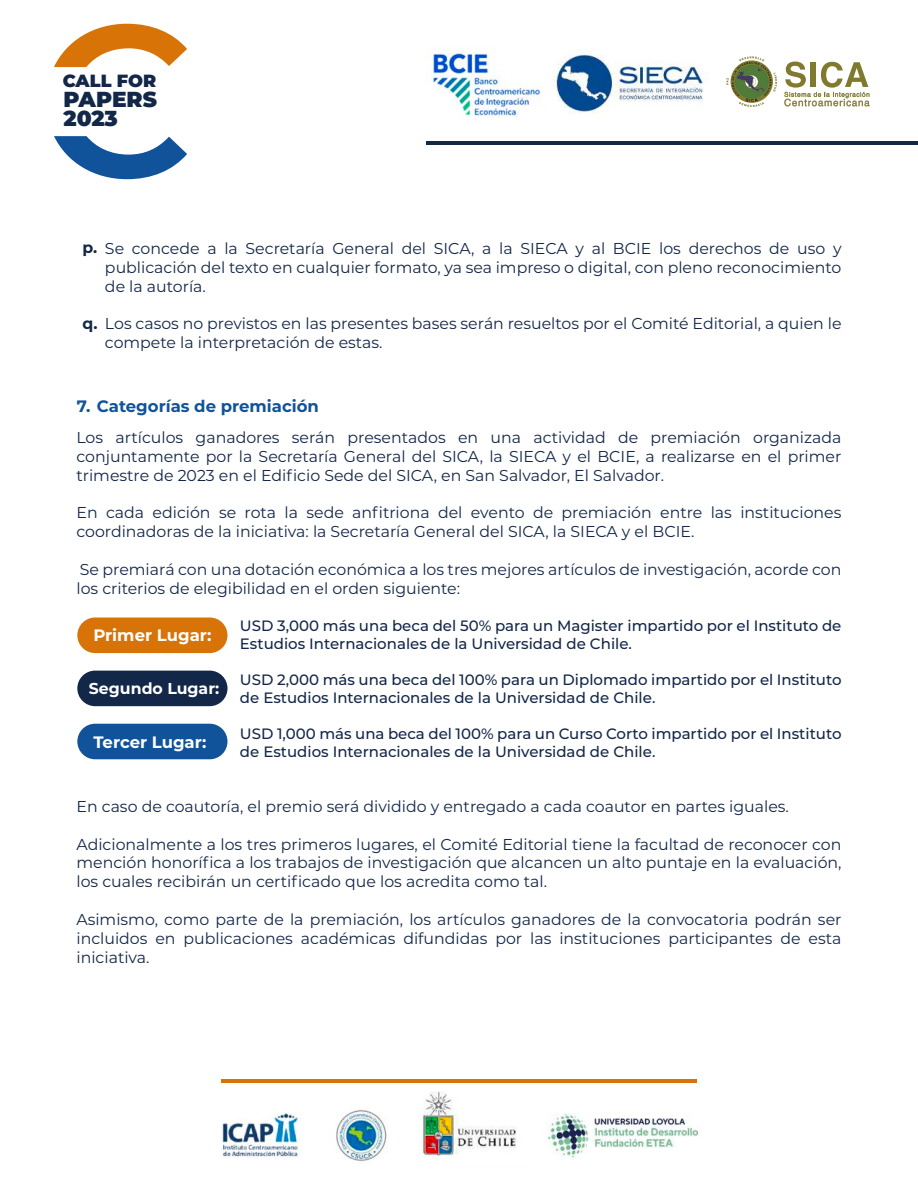
<style>
.page{position:relative;width:918px;height:1188px;background:#fff}
.page>*{position:absolute;margin:0;border:0;box-sizing:border-box;transform-origin:0 0}
.t1{font:900 21.75px/19.8px "Montserrat";color:#132748}
.t2{font:900 17.7px "Montserrat";color:#132748}
.t3{font:700 16.5px "Montserrat";color:#10539b}
.t4{font:700 16.5px "Montserrat";color:#fff}
.t5{font:15.75px/18.9px "Montserrat";color:#132748;text-align:justify}
.t6{font:700 15.75px "Montserrat";color:#fff}
.t7{font:700 15.75px "Montserrat";color:#132748}
.t8{font:500 15px/18px "Montserrat";color:#132748}
</style>
<div class="page">
<img style="left:555px;top:50px;width:153px;height:67px">
<svg style="left:726px;top:56px;width:51px;height:51px"></svg>
<svg style="left:784px;top:62px;width:86px;height:44px"></svg>
<img style="left:426px;top:52px;width:115px;height:66px">
<hr style="left:426px;top:141px;width:492px;height:3px;background:#132748">
<svg style="left:54px;top:24px;width:133px;height:43px"></svg>
<svg style="left:54px;top:136px;width:133px;height:43px"></svg>
<div style="left:77px;top:618px;width:151px;height:35px;background:#d87407;border-radius:18px"></div>
<div style="left:77px;top:724px;width:151px;height:35px;background:#10539b;border-radius:18px"></div>
<div style="left:77px;top:671px;width:151px;height:35px;background:#132748;border-radius:18px"></div>
<img style="left:422px;top:1091px;width:94px;height:65px">
<img style="left:336px;top:1110px;width:51px;height:52px">
<img style="left:221px;top:1113px;width:79px;height:45px">
<img style="left:547px;top:1113px;width:152px;height:47px">
<hr style="left:222px;top:1080px;width:475px;height:3px;background:#d87407">
<p class="t2" style="left:63px;top:68px;width:95px">CALL FOR</p>
<h1 class="t1" style="left:63px;top:88px;width:95px">PAPERS<br>2023</h1>
<p class="t7" style="left:83px;top:236px;width:16px">p.</p>
<p class="t7" style="left:83px;top:312px;width:16px">q.</p>
<p class="t5" style="left:105px;top:238px;width:738px">Se concede a la Secretaría General del SICA, a la SIECA y al BCIE los derechos de uso y publicación del texto en cualquier formato, ya sea impreso o digital, con pleno reconocimiento de la autoría.</p>
<p class="t5" style="left:105px;top:314px;width:738px">Los casos no previstos en las presentes bases serán resueltos por el Comité Editorial, a quien le compete la interpretación de estas.</p>
<p class="t3" style="left:77px;top:394px;width:244px">7. Categorías de premiación</p>
<p class="t5" style="left:76px;top:427px;width:767px">Los artículos ganadores serán presentados en una actividad de premiación organizada conjuntamente por la Secretaría General del SICA, la SIECA y el BCIE, a realizarse en el primer trimestre de 2023 en el Edificio Sede del SICA, en San Salvador, El Salvador.</p>
<p class="t5" style="left:76px;top:503px;width:766px">En cada edición se rota la sede anfitriona del evento de premiación entre las instituciones coordinadoras de la iniciativa: la Secretaría General del SICA, la SIECA y el BCIE.</p>
<p class="t5" style="left:76px;top:560px;width:766px">Se premiará con una dotación económica a los tres mejores artículos de investigación, acorde con los criterios de elegibilidad en el orden siguiente:</p>
<p class="t8" style="left:240px;top:616px;width:603px">USD 3,000 más una beca del 50% para un Magister impartido por el Instituto de<br>Estudios Internacionales de la Universidad de Chile.</p>
<p class="t8" style="left:240px;top:670px;width:603px">USD 2,000 más una beca del 100% para un Diplomado impartido por el Instituto de Estudios Internacionales de la Universidad de Chile.</p>
<p class="t8" style="left:240px;top:724px;width:603px">USD 1,000 más una beca del 100% para un Curso Corto impartido por el Instituto de Estudios Internacionales de la Universidad de Chile.</p>
<p class="t4" style="left:93px;top:624px;width:120px">Primer Lugar:</p>
<p class="t6" style="left:89px;top:677px;width:132px">Segundo Lugar:</p>
<p class="t4" style="left:93px;top:730px;width:114px">Tercer Lugar:</p>
<p class="t5" style="left:76px;top:796px;width:714px">En caso de coautoría, el premio será dividido y entregado a cada coautor en partes iguales.</p>
<p class="t5" style="left:76px;top:834px;width:767px">Adicionalmente a los tres primeros lugares, el Comité Editorial tiene la facultad de reconocer con mención honorífica a los trabajos de investigación que alcancen un alto puntaje en la evaluación, los cuales recibirán un certificado que los acredita como tal.</p>
<p class="t5" style="left:76px;top:910px;width:767px">Asimismo, como parte de la premiación, los artículos ganadores de la convocatoria podrán ser incluidos en publicaciones académicas difundidas por las instituciones participantes de esta iniciativa.</p>
</div>
